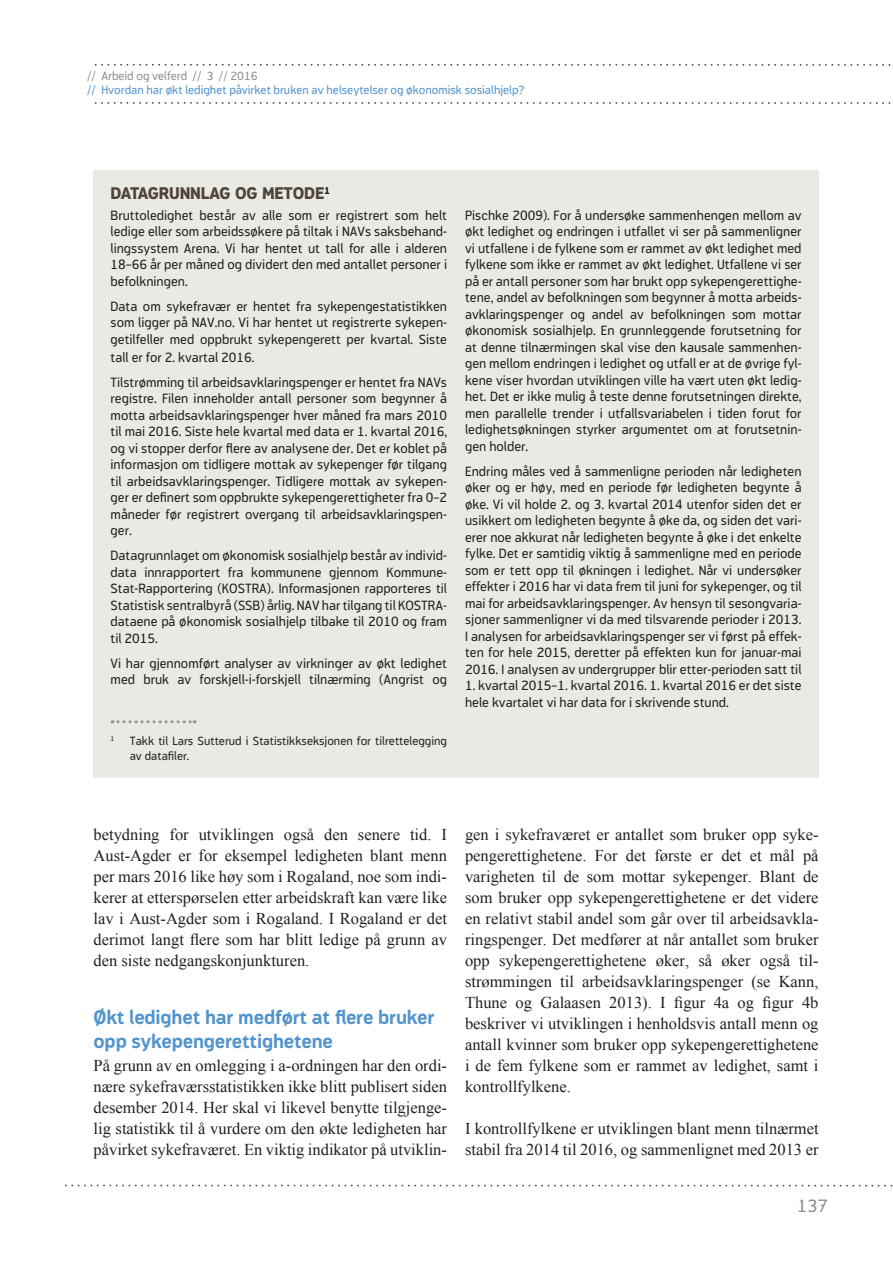
<style>
.page{position:relative;width:893px;height:1263px;background:#fff}
.page>*{position:absolute;margin:0;border:0;box-sizing:border-box;transform-origin:0 0}
.t1{font:700 19.5px/24px "Modus";letter-spacing:-.01em;color:#5193cd}
.t2{font:18px "Modus";color:#948d87}
.t3{font:16.5px/21px "Times New Roman";color:#231f20;text-align:justify}
.t4{font:800 16.5px "Modus";letter-spacing:-.01em;color:#50433d}
.t5{font:13.5px/16.5px "Modus";color:#231f20;text-align:justify}
.t6{font:12px "Modus";color:#5193cd}
.t7{font:12px/15px "Modus";color:#231f20}
.t8{font:12px "Modus";color:#948d87}
.t9{font:7.05px "Modus";color:#231f20}
</style>
<div class="page">
<svg style="left:94px;top:64px;width:797px;height:2px"></svg>
<svg style="left:94px;top:102px;width:797px;height:2px"></svg>
<svg style="left:65px;top:1185px;width:828px;height:1px"></svg>
<div style="left:94px;top:170px;width:725px;height:607px;background:#e9eae4"></div>
<svg style="left:112px;top:720px;width:83px;height:3px"></svg>
<p class="t8" style="left:87px;top:69px;width:172px">// Arbeid og velferd // 3 // 2016</p>
<p class="t6" style="left:87px;top:83px;width:439px">// Hvordan har økt ledighet påvirket bruken av helseytelser og økonomisk sosialhjelp?</p>
<p class="t4" style="left:111px;top:184px;width:221px">DATAGRUNNLAG OG METODE<sup>1</sup></p>
<p class="t5" style="left:111px;top:207px;width:338px">Bruttoledighet består av alle som er registrert som helt ledige eller som arbeidssøkere på tiltak i NAVs saksbehand&shy;lingssystem Arena. Vi har hentet ut tall for alle i alderen 18–66 år per måned og dividert den med antallet personer i befolkningen.</p>
<p class="t5" style="left:111px;top:298px;width:338px">Data om sykefravær er hentet fra sykepengestatistikken som ligger på NAV.no. Vi har hentet ut registrerte sykepen&shy;getilfeller med oppbrukt sykepengerett per kvartal. Siste</p>
<p class="t5" style="left:111px;top:345px;width:338px;line-height:25px">tall er for 2. kvartal 2016.<br>Tilstrømming til arbeidsavklaringspenger er hentet fra NAVs</p>
<p class="t5" style="left:111px;top:390px;width:338px">registre. Filen inneholder antall personer som begynner å motta arbeidsavklaringspenger hver måned fra mars 2010 til mai 2016. Siste hele kvartal med data er 1. kvartal 2016, og vi stopper derfor flere av analysene der. Det er koblet på informasjon om tidligere mottak av sykepenger før tilgang til arbeidsavklaringspenger. Tidligere mottak av sykepen&shy;ger er definert som oppbrukte sykepengerettigheter fra 0–2 måneder før registrert overgang til arbeidsavklaringspen&shy;ger.</p>
<p class="t5" style="left:111px;top:547px;width:338px">Datagrunnlaget om økonomisk sosialhjelp består av individ&shy;data innrapportert fra kommunene gjennom Kommune-Stat-Rapportering (KOSTRA). Informasjonen rapporteres til Statistisk sentralbyrå (SSB) årlig. NAV har tilgang til KOSTRA&shy;dataene på økonomisk sosialhjelp tilbake til 2010 og fram til 2015.</p>
<p class="t5" style="left:111px;top:655px;width:338px">Vi har gjennomført analyser av virkninger av økt ledighet med bruk av forskjell-i-forskjell tilnærming (Angrist og</p>
<p class="t9" style="left:111px;top:735px;width:5px">1</p>
<p class="t7" style="left:130px;top:734px;width:319px">Takk til Lars Sutterud i Statistikkseksjonen for tilrettelegging av datafiler.</p>
<p class="t5" style="left:465px;top:207px;width:338px">Pischke 2009). For å undersøke sammenhengen mellom av økt ledighet og endringen i utfallet vi ser på sammenligner vi utfallene i de fylkene som er rammet av økt ledighet med fylkene som ikke er rammet av økt ledighet. Utfallene vi ser på er antall personer som har brukt opp sykepengerettighe&shy;tene, andel av befolkningen som begynner å motta arbeids&shy;avklaringspenger og andel av befolkningen som mottar økonomisk sosialhjelp. En grunnleggende forutsetning for at denne tilnærmingen skal vise den kausale sammenhen&shy;gen mellom endringen i ledighet og utfall er at de øvrige fyl&shy;kene viser hvordan utviklingen ville ha vært uten økt ledig&shy;het. Det er ikke mulig å teste denne forutsetningen direkte, men parallelle trender i utfallsvariabelen i tiden forut for ledighetsøkningen styrker argumentet om at forutsetnin&shy;gen holder.</p>
<p class="t5" style="left:465px;top:463px;width:338px">Endring måles ved å sammenligne perioden når ledigheten øker og er høy, med en periode før ledigheten begynte å øke. Vi vil holde 2. og 3. kvartal 2014 utenfor siden det er usikkert om ledigheten begynte å øke da, og siden det vari&shy;erer noe akkurat når ledigheten begynte å øke i det enkelte fylke. Det er samtidig viktig å sammenligne med en periode som er tett opp til økningen i ledighet. Når vi undersøker effekter i 2016 har vi data frem til juni for sykepenger, og til mai for arbeidsavklaringspenger. Av hensyn til sesongvaria&shy;sjoner sammenligner vi da med tilsvarende perioder i 2013.<br>I analysen for arbeidsavklaringspenger ser vi først på effek&shy;ten for hele 2015, deretter på effekten kun for januar-mai 2016. I analysen av undergrupper blir etter-perioden satt til</p>
<p class="t5" style="left:465px;top:677px;width:338px">1. kvartal 2015–1. kvartal 2016. 1. kvartal 2016 er det siste hele kvartalet vi har data for i skrivende stund.</p>
<p class="t3" style="left:94px;top:824px;width:355px">betydning for utviklingen også den senere tid. I Aust-Agder er for eksempel ledigheten blant menn per mars 2016 like høy som i Rogaland, noe som indi&shy;kerer at etterspørselen etter arbeidskraft kan være like lav i Aust-Agder som i Rogaland. I Rogaland er det derimot langt flere som har blitt ledige på grunn av den siste nedgangskonjunkturen.</p>
<h1 class="t1" style="left:94px;top:1005px;width:342px">Økt ledighet har medført at flere bruker opp sykepengerettighetene</h1>
<p class="t3" style="left:94px;top:1055px;width:355px">På grunn av en omlegging i a-ordningen har den ordi&shy;nære sykefraværsstatistikken ikke blitt publisert siden desember 2014. Her skal vi likevel benytte tilgjenge&shy;lig statistikk til å vurdere om den økte ledigheten har påvirket sykefraværet. En viktig indikator på utviklin-</p>
<p class="t3" style="left:465px;top:824px;width:355px">gen i sykefraværet er antallet som bruker opp syke&shy;pengerettighetene. For det første er det et mål på varigheten til de som mottar sykepenger. Blant de som bruker opp sykepengerettighetene er det videre en relativt stabil andel som går over til arbeidsavkla&shy;ringspenger. Det medfører at når antallet som bruker opp sykepengerettighetene øker, så øker også til&shy;strømmingen til arbeidsavklaringspenger (se Kann, Thune og Galaasen 2013). I figur 4a og figur 4b beskriver vi utviklingen i henholdsvis antall menn og antall kvinner som bruker opp sykepengerettighetene i de fem fylkene som er rammet av ledighet, samt i kontrollfylkene.</p>
<p class="t3" style="left:465px;top:1118px;width:355px">I kontrollfylkene er utviklingen blant menn tilnærmet stabil fra 2014 til 2016, og sammenlignet med 2013 er</p>
<h2 class="t2" style="left:797px;top:1195px;width:32px">137</h2>
</div>
